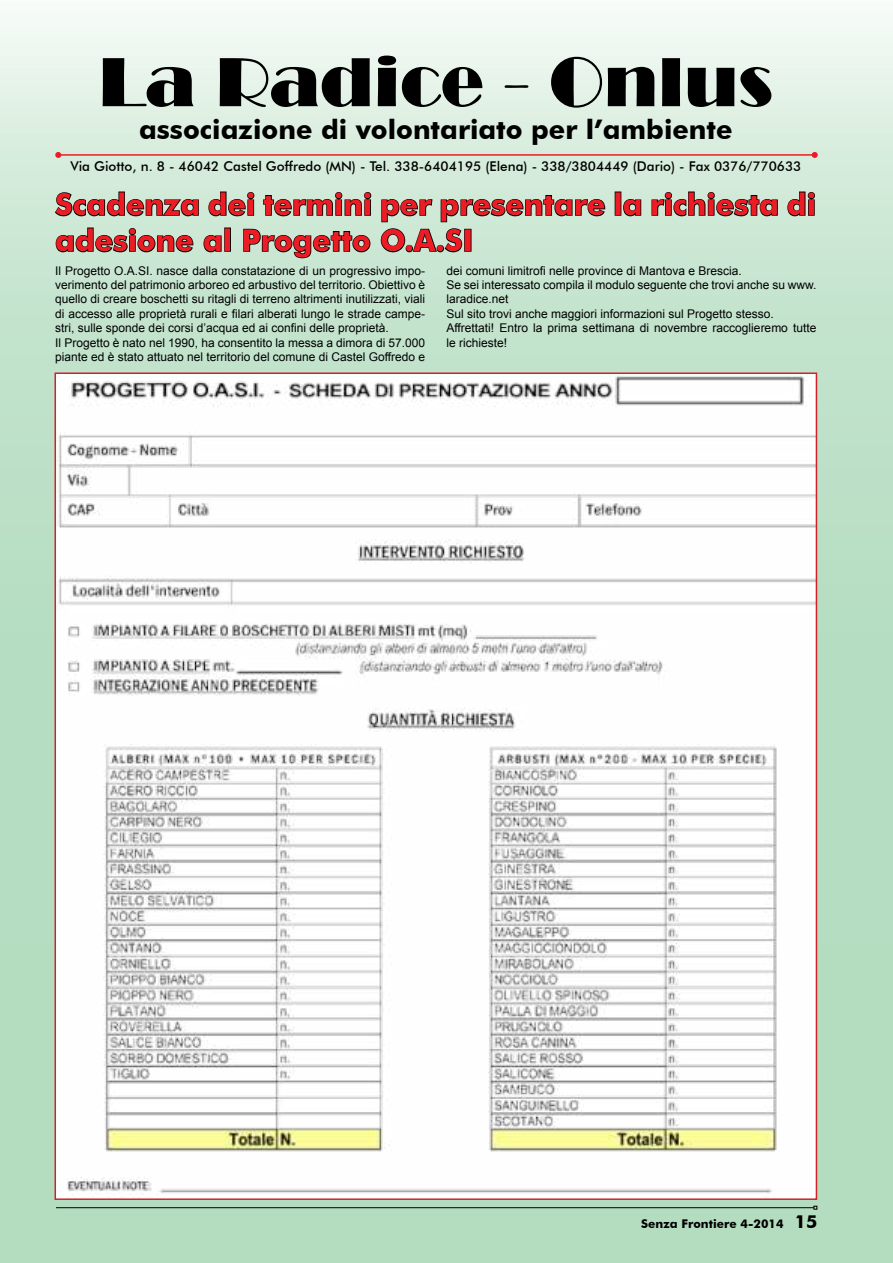
<style>
.page{position:relative;width:893px;height:1263px;background:#fff}
.page>*{position:absolute;margin:0;border:0;box-sizing:border-box;transform-origin:0 0}
.t1{font:72px "Broadway";color:#000}
.t2{font:700 30px/36px "Futura BT";color:#ed1c24}
.t3{font:700 27px "Futura BT";color:#000}
.t4{font:500 13.5px "Futura BT";color:#000}
.t5{font:12px/14.4px "Arial";color:#000}
.t6{font:700 12px "Futura BT";color:#000}
.s1{font-size:18px}
</style>
<div class="page">
<img style="left:0;top:20px;width:892px;height:1243px">
<hr style="left:58px;top:154px;width:757px;height:2px;background:#ed1c24">
<svg style="left:55px;top:152px;width:6px;height:6px"></svg>
<svg style="left:812px;top:152px;width:6px;height:6px"></svg>
<svg style="left:54px;top:191px;width:146px;height:26px;background:#97a99c"></svg>
<svg style="left:208px;top:191px;width:47px;height:26px"></svg>
<svg style="left:262px;top:191px;width:110px;height:26px;background:#96a89b"></svg>
<div style="left:615px;top:192px;width:6px;height:24px;border:2px solid #000"></div>
<svg style="left:622px;top:198px;width:20px;height:19px"></svg>
<svg style="left:651px;top:191px;width:128px;height:26px;background:#93a598"></svg>
<svg style="left:787px;top:191px;width:29px;height:26px"></svg>
<svg style="left:55px;top:227px;width:139px;height:26px;background:#94a799"></svg>
<svg style="left:203px;top:234px;width:19px;height:19px"></svg>
<div style="left:224px;top:228px;width:7px;height:24px;border:2px solid #000"></div>
<svg style="left:242px;top:228px;width:129px;height:31px;background:#9cb2a3"></svg>
<svg style="left:380px;top:194px;width:226px;height:59px;background:#adc3b3"></svg>
<div style="left:464px;top:229px;width:7px;height:23px;border:2px solid #000"></div>
<img style="left:58px;top:375px;width:756px;height:822px">
<hr style="left:56px;top:1207px;width:758px;height:1px;background:#000">
<svg style="left:813px;top:1206px;width:4px;height:3px"></svg>
<h1 class="t1" style="left:99px;top:39px;width:676px">La Radice - Onlus</h1>
<h3 class="t3" style="left:139px;top:118px;width:595px">associazione di volontariato per l’ambiente</h3>
<p class="t4" style="left:70px;top:160px;width:732px">Via Giotto, n. 8 - 46042 Castel Goffredo (MN) - Tel. 338-6404195 (Elena) - 338/3804449 (Dario) - Fax 0376/770633</p>
<h2 class="t2" style="left:55px;top:189px;width:762px">Scadenza dei termini per presentare la richiesta di adesione al Progetto O.A.SI</h2>
<p class="t5" style="left:55px;top:264px;width:371px">Il Progetto O.A.SI. nasce dalla constatazione di un progressivo impo&shy;verimento del patrimonio arboreo ed arbustivo del territorio. Obiettivo è quello di creare boschetti su ritagli di terreno altrimenti inutilizzati, viali di accesso alle proprietà rurali e filari alberati lungo le strade campe&shy;stri, sulle sponde dei corsi d’acqua ed ai confini delle proprietà.<br>Il Progetto è nato nel 1990, ha consentito la messa a dimora di 57.000 piante ed è stato attuato nel territorio del comune di Castel Goffredo e</p>
<p class="t5" style="left:446px;top:263px;width:371px">dei comuni limitrofi nelle province di Mantova e Brescia.<br>Se sei interessato compila il modulo seguente che trovi anche su www. laradice.net<br>Sul sito trovi anche maggiori informazioni sul Progetto stesso.<br>Affrettati! Entro la prima settimana di novembre raccoglieremo tutte le richieste!</p>
<p class="t6" style="left:641px;top:1218px;width:178px">Senza Frontiere 4-2014 <span class="s1">15</span></p>
<p class="t6" style="left:740px;top:1218px;width:9px">3</p>
</div>
